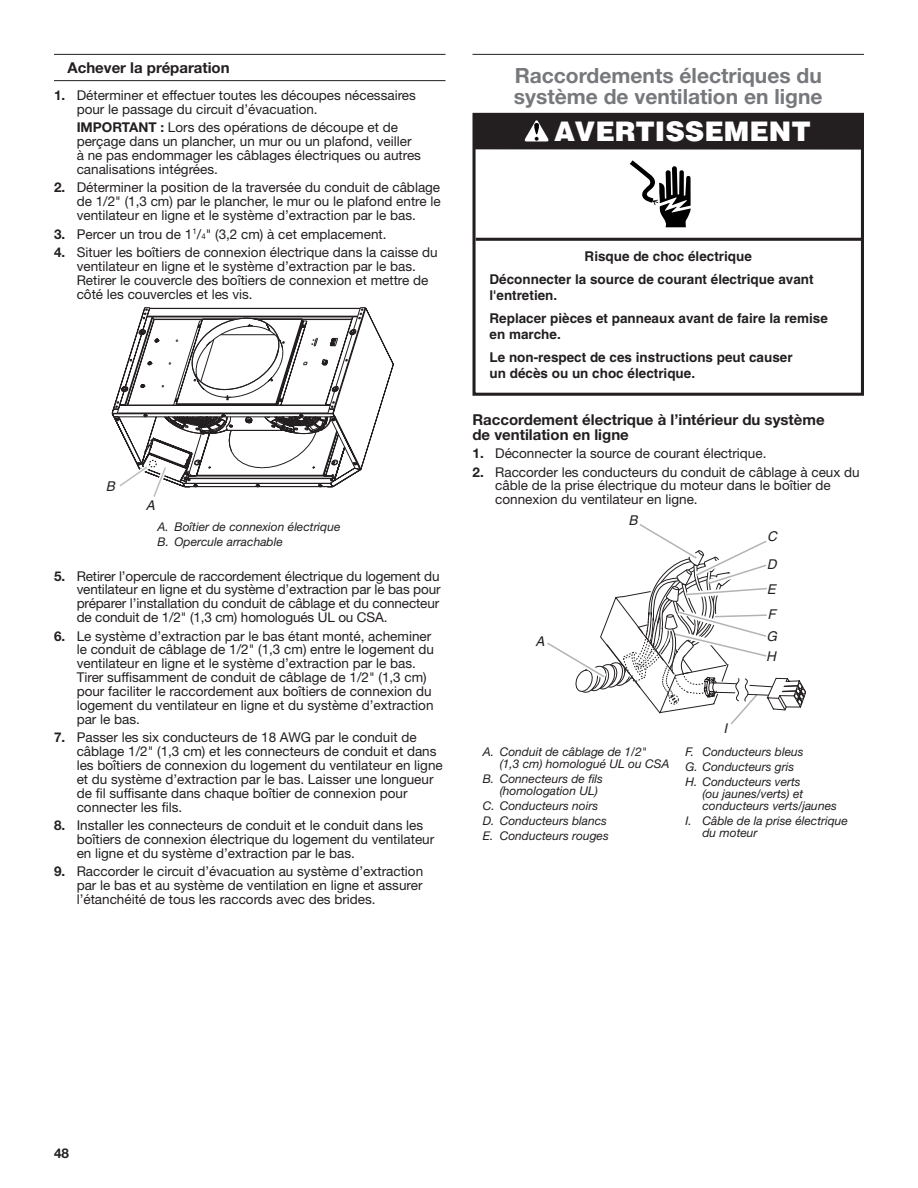
<style>
.page{position:relative;width:918px;height:1188px;background:#fff}
.page>*{position:absolute;margin:0;border:0;box-sizing:border-box;transform-origin:0 0}
.t1{font:900 27px "Helvetica";color:#fff}
.Heading_2{font:700 21px/21px "Helvetica Neue LT Std";color:#76787b}
.Heading_3{font:700 15px/15px "Helvetica Neue LT Std";color:#231f20}
.Heading_3_Rules{font:700 15px "Helvetica Neue LT Std";color:#231f20}
.Body_Indent{font:13.5px/13.8px "Helvetica Neue LT Std";color:#231f20}
.t2{font:700 13.5px/23.2px "Helvetica";color:#231f20}
.Numbered_List_Start{font:13.5px/13.8px "Helvetica Neue LT Std";color:#231f20}
.t3{font:italic 13.5px/28.3px "Helvetica";color:#231f20}
.t4{font:700 13.5px "Helvetica Neue LT Std";color:#231f20}
.Table_Callouts{font:italic 12px/12px "Helvetica Neue LT Std";color:#231f20}
.s1{font-weight:700}
.s2{font-size:7.8px}
</style>
<div class="page">
<hr style="left:54px;top:54px;width:392px;height:1px;background:#231f20">
<hr style="left:54px;top:80px;width:392px;height:1px;background:#231f20">
<svg style="left:112px;top:308px;width:282px;height:189px"></svg>
<hr style="left:472px;top:54px;width:392px;height:1px;background:#231f20">
<div style="left:472px;top:113px;width:392px;height:283px;border:3px solid #231f20"></div>
<hr style="left:476px;top:238px;width:386px;height:3px;background:#231f20">
<div style="left:474px;top:113px;width:388px;height:37px;background:#231f20"></div>
<svg style="left:524px;top:120px;width:25px;height:22px"></svg>
<svg style="left:630px;top:160px;width:61px;height:67px"></svg>
<svg style="left:547px;top:524px;width:259px;height:200px"></svg>
<h3 class="Heading_3_Rules" style="left:68px;top:58px;width:164px">Achever la préparation</h3>
<p class="Numbered_List_Start" style="left:77px;top:88px;width:341px;text-indent:-23px"><span class="s1">1.</span> Déterminer et effectuer toutes les découpes nécessaires pour le passage du circuit d’évacuation.</p>
<p class="Body_Indent" style="left:77px;top:121px;width:346px"><span class="s1">IMPORTANT :</span> Lors des opérations de découpe et de perçage dans un plancher, un mur ou un plafond, veiller à ne pas endommager les câblages électriques ou autres canalisations intégrées.</p>
<p class="Body_Indent" style="left:77px;top:181px;width:366px;text-align:justify;text-indent:-23px"><span class="s1">2.</span> Déterminer la position de la traversée du conduit de câblage de 1/2" (1,3 cm) par le plancher, le mur ou le plafond entre le ventilateur en ligne et le système d’extraction par le bas.</p>
<p class="Body_Indent" style="left:54px;top:227px;width:334px"><span class="s1">3.</span> Percer un trou de 1<sup>1</sup>/<span class="s2">4</span>" (3,2 cm) à cet emplacement.</p>
<p class="Body_Indent" style="left:77px;top:245px;width:363px;text-indent:-23px"><span class="s1">4.</span> Situer les boîtiers de connexion électrique dans la caisse du ventilateur en ligne et le système d’extraction par le bas.<br>Retirer le couvercle des boîtiers de connexion et mettre de côté les couvercles et les vis.</p>
<p class="t3" style="left:106px;top:473px;width:11px">B</p>
<p class="t3" style="left:146px;top:491px;width:11px">A</p>
<p class="Table_Callouts" style="left:158px;top:520px;width:184px">A. Boîtier de connexion électrique</p>
<p class="Table_Callouts" style="left:158px;top:535px;width:127px">B. Opercule arrachable</p>
<p class="Body_Indent" style="left:77px;top:569px;width:365px;text-align:justify;text-indent:-23px"><span class="s1">5.</span> Retirer l’opercule de raccordement électrique du logement du ventilateur en ligne et du système d’extraction par le bas pour préparer l’installation du conduit de câblage et du connecteur de conduit de 1/2" (1,3 cm) homologués UL ou CSA.</p>
<p class="Body_Indent" style="left:77px;top:629px;width:359px;text-indent:-23px"><span class="s1">6.</span> Le système d’extraction par le bas étant monté, acheminer le conduit de câblage de 1/2" (1,3 cm) entre le logement du ventilateur en ligne et le système d’extraction par le bas.<br>Tirer suffisamment de conduit de câblage de 1/2" (1,3 cm) pour faciliter le raccordement aux boîtiers de connexion du logement du ventilateur en ligne et du système d’extraction par le bas.</p>
<p class="Body_Indent" style="left:77px;top:730px;width:368px;text-indent:-23px"><span class="s1">7.</span> Passer les six conducteurs de 18 AWG par le conduit de câblage 1/2" (1,3 cm) et les connecteurs de conduit et dans les boîtiers de connexion du logement du ventilateur en ligne et du système d’extraction par le bas. Laisser une longueur de fil suffisante dans chaque boîtier de connexion pour connecter les fils.</p>
<p class="Body_Indent" style="left:77px;top:818px;width:359px;text-indent:-23px"><span class="s1">8.</span> Installer les connecteurs de conduit et le conduit dans les boîtiers de connexion électrique du logement du ventilateur en ligne et du système d’extraction par le bas.</p>
<p class="Body_Indent" style="left:77px;top:864px;width:348px;text-align:justify;text-indent:-23px"><span class="s1">9.</span> Raccorder le circuit d’évacuation au système d’extraction par le bas et au système de ventilation en ligne et assurer l’étanchéité de tous les raccords avec des brides.</p>
<h2 class="Heading_2" style="left:514px;top:64px;width:310px">Raccordements électriques du système de ventilation en ligne</h2>
<p class="t1" style="left:554px;top:114px;width:258px">AVERTISSEMENT</p>
<p class="t2" style="left:490px;top:244px;width:326px;text-indent:95px">Risque de choc électrique<br>Déconnecter la source de courant électrique avant</p>
<p class="t2" style="left:490px;top:283px;width:340px">l'entretien.<br>Replacer pièces et panneaux avant de faire la remise</p>
<p class="t2" style="left:490px;top:322px;width:305px">en marche.<br>Le non-respect de ces instructions peut causer</p>
<p class="t2" style="left:490px;top:361px;width:207px">un décès ou un choc électrique.</p>
<h3 class="Heading_3" style="left:472px;top:412px;width:354px">Raccordement électrique à l’intérieur du système de ventilation en ligne</h3>
<p class="Numbered_List_Start" style="left:472px;top:446px;width:295px"><span class="s1">1.</span> Déconnecter la source de courant électrique.</p>
<p class="Body_Indent" style="left:495px;top:465px;width:366px;text-indent:-23px"><span class="s1">2.</span> Raccorder les conducteurs du conduit de câblage à ceux du câble de la prise électrique du moteur dans le boîtier de connexion du ventilateur en ligne.</p>
<p class="t3" style="left:535px;top:627px;width:11px">A</p>
<p class="t3" style="left:628px;top:506px;width:11px">B</p>
<p class="t3" style="left:767px;top:522px;width:12px">C<br>D</p>
<p class="t3" style="left:767px;top:577px;width:11px;line-height:24.8px">E<br>F</p>
<p class="t3" style="left:766px;top:627px;width:12px;line-height:19.5px">G<br>H</p>
<p class="Table_Callouts" style="left:500px;top:745px;width:171px;text-indent:-17px">A. Conduit de câblage de 1/2" (1,3 cm) homologué UL ou CSA</p>
<p class="Table_Callouts" style="left:500px;top:772px;width:105px;text-indent:-17px">B. Connecteurs de fils (homologation UL)</p>
<p class="Table_Callouts" style="left:483px;top:799px;width:117px">C. Conducteurs noirs</p>
<p class="Table_Callouts" style="left:483px;top:814px;width:126px">D. Conducteurs blancs</p>
<p class="Table_Callouts" style="left:483px;top:829px;width:128px">E. Conducteurs rouges</p>
<p class="t3" style="left:724px;top:714px;width:5px">I</p>
<p class="Table_Callouts" style="left:685px;top:745px;width:120px">F. Conducteurs bleus</p>
<p class="Table_Callouts" style="left:685px;top:760px;width:110px">G. Conducteurs gris</p>
<p class="Table_Callouts" style="left:702px;top:775px;width:136px;text-indent:-17px">H. Conducteurs verts<br>(ou jaunes/verts) et conducteurs verts/jaunes</p>
<p class="Table_Callouts" style="left:702px;top:814px;width:147px;text-indent:-17px">I. Câble de la prise électrique du moteur</p>
<p class="t4" style="left:54px;top:1145px;width:17px">48</p>
</div>
